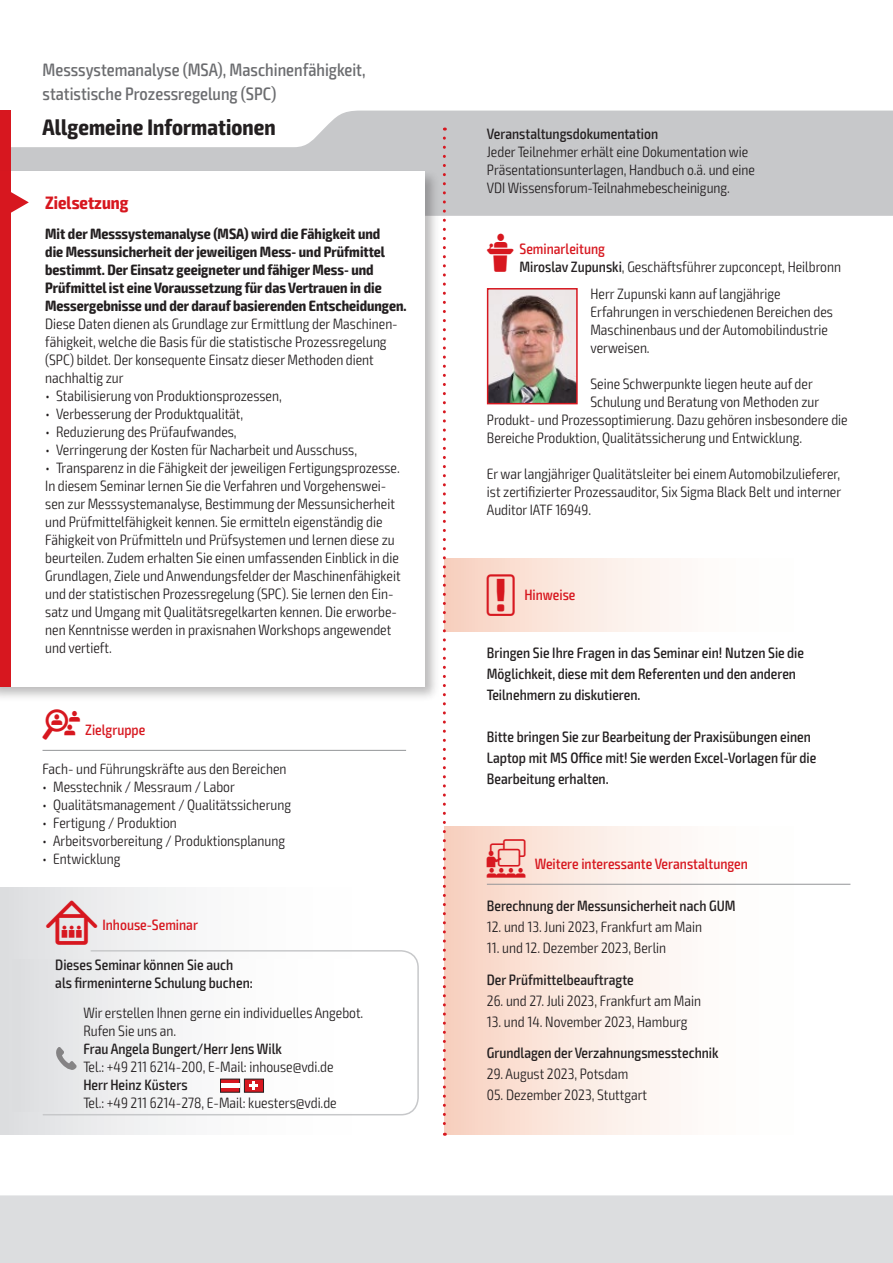
<style>
.page{position:relative;width:893px;height:1263px;background:#fff}
.page>*{position:absolute;margin:0;border:0;box-sizing:border-box;transform-origin:0 0}
.t1{font:700 condensed 22.5px "Exo 2";letter-spacing:.005em;color:#231f20}
.t2{font:500 condensed 18px/24px "Exo 2";color:#6c6d70}
.t3{font:700 condensed 18px "Exo 2";color:#d7171f}
.t4{font:300 condensed 15px/18px "Exo 2";color:#231f20}
.t5{font:500 condensed 15px/21px "Exo 2";color:#231f20}
.t6{font:700 condensed 15px/18px "Exo 2";color:#231f20}
.t7{font:500 condensed 15px "Exo 2";color:#d7171f}
.s1{font-family:"VDI Iconset S4 A Regular";font-weight:400;font-stretch:normal}
.s2{font-weight:500}
.s3{font-family:"VDI Iconset S4 A Regular";font-weight:400;font-stretch:normal;font-size:19.5px}
.s4{font-family:"VDI Iconset S4 A Regular";font-weight:400;font-stretch:normal;font-size:15.45px}
</style>
<div class="page">
<div style="left:0;top:1195px;width:893px;height:68px;background:#dcdddf"></div>
<svg style="left:11px;top:111px;width:881px;height:105px;fill:#c7c8ca"></svg>
<hr style="left:892px;top:111px;width:1px;height:105px;background:#d7171f">
<div style="left:0;top:111px;width:11px;height:63px;background:#d7171f"></div>
<div style="left:0;top:168px;width:440px;height:534px;background:#231f20;opacity:.3"></div>
<div style="left:0;top:171px;width:424px;height:516px;background:#fff"></div>
<div style="left:0;top:171px;width:11px;height:516px;background:#d7171f"></div>
<svg style="left:11px;top:192px;width:18px;height:21px"></svg>
<hr style="left:43px;top:750px;width:363px;height:1px;background:#939598">
<div style="left:444px;top:827px;width:406px;height:307px;background:linear-gradient(to right,#f8d7c9,#fff)"></div>
<hr style="left:487px;top:884px;width:363px;height:1px;background:#939598">
<img style="left:490px;top:291px;width:85px;height:110px">
<div style="left:487px;top:288px;width:91px;height:116px;border:2px solid #d7171f"></div>
<div style="left:444px;top:558px;width:406px;height:74px;background:linear-gradient(to right,#f9d8c9,#fff)"></div>
<div style="left:0;top:887px;width:419px;height:247px;background:linear-gradient(to right,#e2e3e5,#fff)"></div>
<svg style="left:42px;top:949px;width:377px;height:167px"></svg>
<div style="left:13px;top:959px;width:382px;height:152px;background:linear-gradient(to right,#e3e3e5,#fff)"></div>
<svg style="left:220px;top:1079px;width:44px;height:13px"></svg>
<div style="left:221px;top:1083px;width:18px;height:5px;background:#fff"></div>
<svg style="left:56px;top:1047px;width:21px;height:23px"></svg>
<svg style="left:443px;top:138px;width:3px;height:998px"></svg>
<p class="t2" style="left:43px;top:58px;width:325px">Messsystemanalyse (MSA), Maschinenfähigkeit, statistische Prozessregelung (SPC)</p>
<h1 class="t1" style="left:43px;top:113px;width:235px">Allgemeine Informationen</h1>
<p class="t5" style="left:487px;top:124px;width:173px">Veranstaltungsdokumentation</p>
<p class="t4" style="left:487px;top:143px;width:270px">Jeder Teilnehmer erhält eine Dokumentation wie<br>Präsentationsunterlagen, Handbuch o.ä. und eine<br>VDI Wissensforum-Teilnahmebescheinigung.</p>
<p class="t6" style="left:45px;top:225px;width:363px">Mit der Messsystemanalyse (MSA) wird die Fähigkeit und<br>die Messunsicherheit der jeweiligen Mess- und Prüfmittel bestimmt. Der Einsatz geeigneter und fähiger Mess- und Prüfmittel ist eine Voraussetzung für das Vertrauen in die Messergebnisse und der darauf basierenden Entscheidungen.</p>
<p class="t4" style="left:45px;top:315px;width:354px">Diese Daten dienen als Grundlage zur Ermittlung der Maschinen&shy;fähigkeit, welche die Basis für die statistische Prozessregelung (SPC) bildet. Der konsequente Einsatz dieser Methoden dient nachhaltig zur</p>
<p class="t4" style="left:45px;top:387px;width:238px">• Stabilisierung von Produktionsprozessen,</p>
<p class="t4" style="left:45px;top:405px;width:199px">• Verbesserung der Produktqualität,</p>
<p class="t4" style="left:45px;top:423px;width:193px">• Reduzierung des Prüfaufwandes,</p>
<p class="t4" style="left:45px;top:441px;width:313px">• Verringerung der Kosten für Nacharbeit und Ausschuss,</p>
<p class="t4" style="left:45px;top:459px;width:357px">• Transparenz in die Fähigkeit der jeweiligen Fertigungsprozesse.<br>In diesem Seminar lernen Sie die Verfahren und Vorgehenswei&shy;sen zur Messsystemanalyse, Bestimmung der Messunsicherheit und Prüfmittelfähigkeit kennen. Sie ermitteln eigenständig die Fähigkeit von Prüfmitteln und Prüfsystemen und lernen diese zu beurteilen. Zudem erhalten Sie einen umfassenden Einblick in die Grundlagen, Ziele und Anwendungsfelder der Maschinenfähigkeit und der statistischen Prozessregelung (SPC). Sie lernen den Ein&shy;satz und Umgang mit Qualitätsregelkarten kennen. Die erworbe&shy;nen Kenntnisse werden in praxisnahen Workshops angewendet und vertieft.</p>
<p class="t3" style="left:45px;top:192px;width:85px">Zielsetzung</p>
<p class="t7" style="left:487px;top:240px;width:120px"><span class="s1">L</span> Seminarleitung</p>
<p class="t4" style="left:590px;top:285px;width:244px">Herr Zupunski kann auf langjährige Erfahrungen in verschiedenen Bereichen des Maschinenbaus und der Automobilindustrie verweisen.</p>
<p class="t4" style="left:590px;top:375px;width:224px">Seine Schwerpunkte liegen heute auf der</p>
<p class="t4" style="left:590px;top:393px;width:230px">Schulung und Beratung von Methoden zur</p>
<p class="t4" style="left:487px;top:411px;width:362px">Produkt- und Prozessoptimierung. Dazu gehören insbesondere die</p>
<p class="t4" style="left:487px;top:429px;width:317px">Bereiche Produktion, Qualitätssicherung und Entwicklung.</p>
<p class="t4" style="left:487px;top:465px;width:356px;text-align:justify">Er war langjähriger Qualitätsleiter bei einem Automobilzulieferer, ist zertifizierter Prozessauditor, Six Sigma Black Belt und interner Auditor IATF 16949.</p>
<p class="t4" style="left:519px;top:258px;width:323px"><span class="s2">Miroslav Zupunski</span>, Geschäftsführer zupconcept, Heilbronn</p>
<p class="t7" style="left:487px;top:586px;width:90px"><span class="s3">!</span> Hinweise</p>
<p class="t5" style="left:487px;top:642px;width:319px">Bringen Sie Ihre Fragen in das Seminar ein! Nutzen Sie die<br>Möglichkeit, diese mit dem Referenten und den anderen<br>Teilnehmern zu diskutieren.</p>
<p class="t5" style="left:487px;top:726px;width:331px">Bitte bringen Sie zur Bearbeitung der Praxisübungen einen<br>Laptop mit MS Office mit! Sie werden Excel-Vorlagen für die<br>Bearbeitung erhalten.</p>
<p class="t7" style="left:43px;top:721px;width:104px"><span class="s1">Z</span> Zielgruppe</p>
<p class="t4" style="left:43px;top:760px;width:246px">Fach- und Führungskräfte aus den Bereichen</p>
<p class="t4" style="left:43px;top:778px;width:194px">• Messtechnik / Messraum / Labor</p>
<p class="t4" style="left:43px;top:796px;width:250px">• Qualitätsmanagement / Qualitätssicherung</p>
<p class="t4" style="left:43px;top:814px;width:136px">• Fertigung / Produktion</p>
<p class="t4" style="left:43px;top:832px;width:244px">• Arbeitsvorbereitung / Produktionsplanung</p>
<p class="t4" style="left:43px;top:850px;width:79px">• Entwicklung</p>
<p class="t7" style="left:487px;top:855px;width:263px"><span class="s3">W</span> Weitere interessante Veranstaltungen</p>
<p class="t5" style="left:487px;top:896px;width:250px">Berechnung der Messunsicherheit nach GUM</p>
<p class="t4" style="left:487px;top:918px;width:217px">12. und 13. Juni 2023, Frankfurt am Main</p>
<p class="t4" style="left:487px;top:939px;width:181px">11. und 12. Dezember 2023, Berlin</p>
<p class="t5" style="left:487px;top:969px;width:148px">Der Prüfmittelbeauftragte</p>
<p class="t4" style="left:487px;top:992px;width:216px">26. und 27. Juli 2023, Frankfurt am Main</p>
<p class="t4" style="left:487px;top:1013px;width:202px">13. und 14. November 2023, Hamburg</p>
<p class="t5" style="left:487px;top:1043px;width:233px">Grundlagen der Verzahnungsmesstechnik</p>
<p class="t4" style="left:487px;top:1065px;width:143px">29. August 2023, Potsdam</p>
<p class="t4" style="left:487px;top:1086px;width:162px">05. Dezember 2023, Stuttgart</p>
<p class="t7" style="left:46px;top:916px;width:153px"><span class="s4">I</span> Inhouse-Seminar</p>
<p class="t5" style="left:55px;top:955px;width:199px;line-height:18px">Dieses Seminar können Sie auch als firmeninterne Schulung buchen:</p>
<p class="t4" style="left:83px;top:1004px;width:282px">Wir erstellen Ihnen gerne ein individuelles Angebot.<br>Rufen Sie uns an.</p>
<p class="t5" style="left:83px;top:1039px;width:200px">Frau Angela Bungert/Herr Jens Wilk</p>
<p class="t4" style="left:83px;top:1058px;width:252px">Tel.: +49 211 6214-200, E-Mail: inhouse@vdi.de</p>
<p class="t5" style="left:83px;top:1075px;width:106px">Herr Heinz Küsters</p>
<p class="t4" style="left:83px;top:1094px;width:255px">Tel.: +49 211 6214-278, E-Mail: kuesters@vdi.de</p>
</div>
